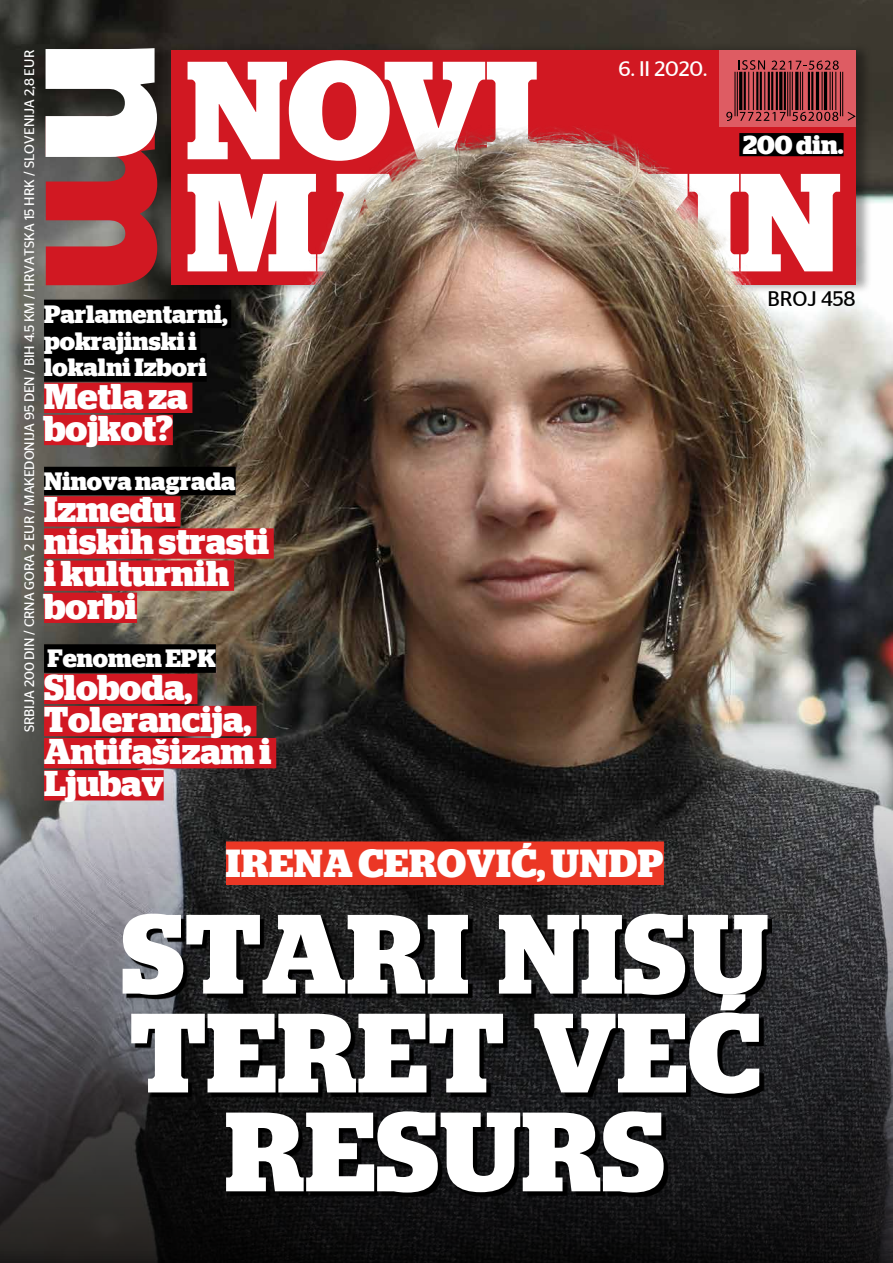
<style>
.page{position:relative;width:893px;height:1263px;background:#fff}
.page>*{position:absolute;margin:0;border:0;box-sizing:border-box;transform-origin:0 0}
.t1{font:700 139.35px/112.1px "Stag";letter-spacing:-.005em;color:#fff}
.t2{font:700 112.5px/98.9px "Stag";letter-spacing:.005em;color:#fff;text-align:center}
.t3{font:700 39px "Stag";letter-spacing:.015em;color:#fff}
.t4{font:700 35.7px/32.1px "Stag";color:#fff}
.t5{font:700 25.8px "Stag";color:#fff}
.t6{font:700 25.05px/26.7px "Stag";color:#fff}
.t7{font:21px "Stag Sans";letter-spacing:-.005em;color:#fff}
.t8{font:21px "Stag Sans";letter-spacing:-.005em;color:#000}
.t9{font:13.8px "Stag Sans";letter-spacing:-.005em;color:#fff}
</style>
<div class="page">
<img style="left:0;top:0;width:893px;height:689px">
<svg style="left:0;top:689px;width:893px;height:574px;background:#3e3c3d"></svg>
<div style="left:171px;top:42px;width:701px;height:252px;background:#000;opacity:.35"></div>
<div style="left:171px;top:50px;width:685px;height:235px;background:#d11822"></div>
<svg style="left:46px;top:48px;width:111px;height:237px"></svg>
<div style="left:739px;top:133px;width:105px;height:23px;background:#000"></div>
<svg style="left:127px;top:918px;width:645px;height:279px;background:#0f0f10"></svg>
<div style="left:226px;top:841px;width:438px;height:44px;background:#eb3725"></div>
<div style="left:44px;top:300px;width:187px;height:28px;background:#000"></div>
<div style="left:44px;top:326px;width:156px;height:29px;background:#000"></div>
<div style="left:44px;top:353px;width:163px;height:29px;background:#000"></div>
<div style="left:44px;top:383px;width:148px;height:30px;background:#d11822"></div>
<div style="left:44px;top:415px;width:129px;height:30px;background:#d11822"></div>
<div style="left:44px;top:467px;width:192px;height:28px;background:#000"></div>
<div style="left:44px;top:496px;width:137px;height:31px;background:#d11822"></div>
<div style="left:44px;top:528px;width:230px;height:31px;background:#d11822"></div>
<div style="left:44px;top:560px;width:190px;height:31px;background:#d11822"></div>
<div style="left:44px;top:593px;width:93px;height:30px;background:#d11822"></div>
<div style="left:44px;top:644px;width:172px;height:29px;background:#000"></div>
<div style="left:44px;top:674px;width:153px;height:30px;background:#d11822"></div>
<div style="left:44px;top:706px;width:212px;height:30px;background:#d11822"></div>
<div style="left:44px;top:738px;width:232px;height:30px;background:#d11822"></div>
<div style="left:44px;top:770px;width:120px;height:30px;background:#d11822"></div>
<svg style="left:719px;top:50px;width:137px;height:77px;background:#d2575d"></svg>
<hr style="left:734px;top:72px;width:1px;height:44px;background:#000">
<hr style="left:737px;top:72px;width:1px;height:44px;background:#000">
<hr style="left:739px;top:72px;width:3px;height:38px;background:#000">
<hr style="left:744px;top:72px;width:2px;height:38px;background:#000">
<hr style="left:748px;top:72px;width:1px;height:38px;background:#000">
<hr style="left:753px;top:72px;width:1px;height:38px;background:#000">
<hr style="left:756px;top:72px;width:2px;height:38px;background:#000">
<hr style="left:760px;top:72px;width:2px;height:38px;background:#000">
<hr style="left:764px;top:72px;width:1px;height:38px;background:#000">
<hr style="left:768px;top:72px;width:2px;height:38px;background:#000">
<hr style="left:771px;top:72px;width:2px;height:38px;background:#000">
<hr style="left:776px;top:72px;width:2px;height:38px;background:#000">
<hr style="left:779px;top:72px;width:3px;height:38px;background:#000">
<hr style="left:784px;top:72px;width:2px;height:38px;background:#000">
<hr style="left:787px;top:72px;width:1px;height:44px;background:#000">
<hr style="left:789px;top:72px;width:1px;height:44px;background:#000">
<hr style="left:792px;top:72px;width:1px;height:38px;background:#000">
<hr style="left:795px;top:72px;width:3px;height:38px;background:#000">
<hr style="left:800px;top:72px;width:1px;height:38px;background:#000">
<hr style="left:802px;top:72px;width:1px;height:38px;background:#000">
<hr style="left:808px;top:72px;width:2px;height:38px;background:#000">
<hr style="left:811px;top:72px;width:2px;height:38px;background:#000">
<hr style="left:816px;top:72px;width:3px;height:38px;background:#000">
<hr style="left:822px;top:72px;width:1px;height:38px;background:#000">
<hr style="left:824px;top:72px;width:3px;height:38px;background:#000">
<hr style="left:830px;top:72px;width:1px;height:38px;background:#000">
<hr style="left:832px;top:72px;width:1px;height:38px;background:#000">
<hr style="left:835px;top:72px;width:1px;height:38px;background:#000">
<hr style="left:840px;top:72px;width:1px;height:44px;background:#000">
<hr style="left:842px;top:72px;width:1px;height:44px;background:#000">
<svg style="left:765px;top:112px;width:20px;height:9px"></svg>
<svg style="left:792px;top:112px;width:46px;height:9px"></svg>
<svg style="left:738px;top:60px;width:27px;height:10px"></svg>
<svg style="left:771px;top:61px;width:68px;height:9px"></svg>
<svg style="left:847px;top:111px;width:9px;height:10px"></svg>
<img style="left:265px;top:75px;width:500px;height:263px">
<p class="t9" style="left:22px;top:732px;width:683px;rotate:-90deg">SRBIJA 200 DIN / CRNA GORA 2 EUR / MAKEDONIJA 95 DEN / BIH 4.5 KM / Hrvatska 15 HRK / Slovenija 2,8 EUR</p>
<h1 class="t1" style="left:186px;top:55px;width:657px">NOVI<br>MAGAZIN</h1>
<p class="t7" style="left:619px;top:56px;width:90px">6. II 2020.</p>
<p class="t5" style="left:743px;top:130px;width:102px">200 din.</p>
<p class="t8" style="left:768px;top:287px;width:89px">BROJ 458</p>
<p class="t6" style="left:44px;top:301px;width:185px">Parlamentarni, pokrajinski i lokalni Izbori</p>
<p class="t4" style="left:44px;top:380px;width:145px">Metla za bojkot?</p>
<p class="t6" style="left:44px;top:468px;width:193px">Ninova nagrada</p>
<p class="t4" style="left:44px;top:494px;width:226px">Između niskih strasti i kulturnih borbi</p>
<p class="t6" style="left:47px;top:645px;width:170px">Fenomen EPK</p>
<p class="t4" style="left:44px;top:671px;width:229px">Sloboda,<br>Tolerancija,<br>Antifašizam i<br>Ljubav</p>
<p class="t3" style="left:226px;top:840px;width:439px">Irena Cerović, UNDP</p>
<h2 class="t2" style="left:121px;top:905px;width:649px">Stari nisu teret već resurs</h2>
</div>
